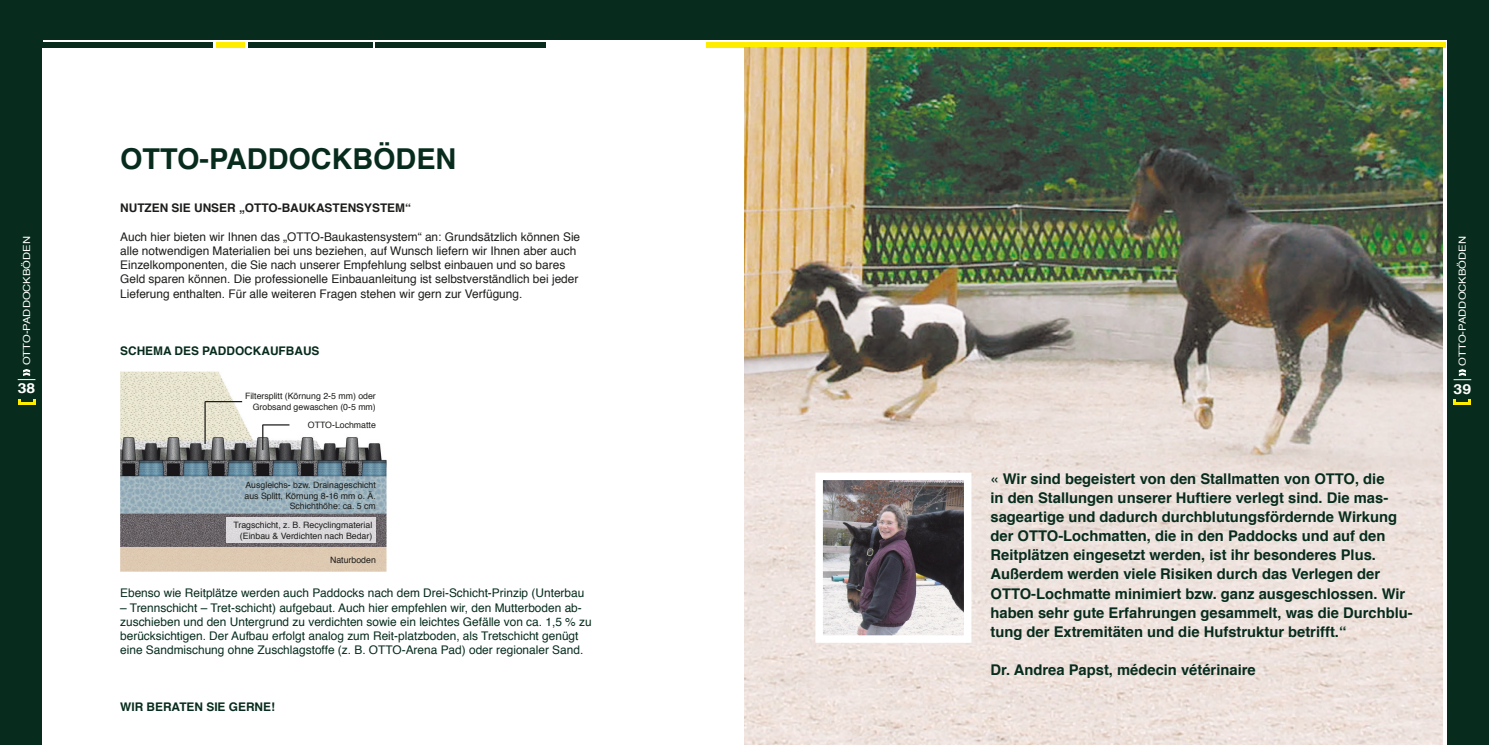
<style>
.page{position:relative;width:1489px;height:745px;background:#fff}
.page>*{position:absolute;margin:0;border:0;box-sizing:border-box;transform-origin:0 0}
.t1{font:700 28.75px "Helvetica";color:#072c1d}
.t2{font:700 14.75px/19.1px "Helvetica";color:#072c1d}
.t3{font:700 13.75px "Helvetica";color:#fff;scale:1.15 1}
.t4{font:11.88px/14.2px "Helvetica";color:#072c1d}
.t5{font:11.88px/14.2px "Helvetica";color:#1d1d1b}
.t6{font:700 11.88px "Helvetica";color:#072c1d}
.t7{font:700 11.88px "Helvetica";color:#1d1d1b}
.t8{font:9.75px "Helvetica";color:#fff;scale:1.15 1}
.t9{font:8.75px/10.5px "Helvetica";color:#1d1d1b;text-align:right}
</style>
<div class="page">
<div style="left:0;top:0;width:1488px;height:744px;background:#072c1d"></div>
<div style="left:43px;top:41px;width:1403px;height:703px;background:#fff"></div>
<div style="left:43px;top:43px;width:170px;height:5px;background:#072c1d"></div>
<div style="left:216px;top:43px;width:28px;height:5px;background:#ffed00"></div>
<div style="left:248px;top:43px;width:124px;height:5px;background:#072c1d"></div>
<div style="left:376px;top:43px;width:170px;height:5px;background:#072c1d"></div>
<div style="left:705px;top:43px;width:39px;height:5px;background:#ffed00"></div>
<hr style="left:18px;top:401px;width:17px;height:3px;background:#ffed00">
<svg style="left:18px;top:369px;width:17px;height:11px"></svg>
<div style="left:744px;top:43px;width:702px;height:5px;background:#ffed00"></div>
<hr style="left:1453px;top:401px;width:17px;height:3px;background:#ffed00">
<svg style="left:1453px;top:369px;width:17px;height:11px"></svg>
<img style="left:744px;top:48px;width:697px;height:696px">
<img style="left:824px;top:481px;width:138px;height:152px">
<div style="left:815px;top:472px;width:156px;height:170px;border:8px solid #fff"></div>
<img style="left:120px;top:371px;width:266px;height:200px">
<div style="left:227px;top:517px;width:149px;height:25px;background:#dbd9db"></div>
<hr style="left:204px;top:401px;width:2px;height:42px;background:#1d1d1b">
<hr style="left:205px;top:401px;width:37px;height:1px;background:#1d1d1b">
<svg style="left:262px;top:424px;width:27px;height:25px"></svg>
<p class="t8" style="left:19px;top:365px;width:114px;rotate:-90deg">OTTO-PADDOCKBÖDEN</p>
<p class="t3" style="left:18px;top:377px;width:17px">38</p>
<h1 class="t1" style="left:120px;top:136px;width:337px">OTTO-PADDOCKBÖDEN</h1>
<p class="t7" style="left:120px;top:198px;width:292px">NUTZEN SIE UNSER „OTTO-BAUKASTENSYSTEM“</p>
<p class="t5" style="left:120px;top:229px;width:461px">Auch hier bieten wir Ihnen das „OTTO-Baukastensystem“ an: Grundsätzlich können Sie alle notwendigen Materialien bei uns beziehen, auf Wunsch liefern wir Ihnen aber auch Einzelkomponenten, die Sie nach unserer Empfehlung selbst einbauen und so bares Geld sparen können. Die professionelle Einbauanleitung ist selbstverständlich bei jeder Lieferung enthalten. Für alle weiteren Fragen stehen wir gern zur Verfügung.</p>
<p class="t6" style="left:120px;top:341px;width:201px">SCHEMA DES PADDOCKAUFBAUS</p>
<p class="t9" style="left:245px;top:390px;width:132px">Filtersplitt (Körnung 2-5 mm) oder<br>Grobsand gewaschen (0-5 mm)</p>
<p class="t9" style="left:308px;top:419px;width:69px">OTTO-Lochmatte</p>
<p class="t9" style="left:244px;top:480px;width:133px">Ausgleichs- bzw. Drainageschicht aus Splitt, Körnung 8-16 mm o. Ä.<br>Schichthöhe: ca. 5 cm</p>
<p class="t9" style="left:233px;top:519px;width:140px">Tragschicht, z. B. Recyclingmaterial (Einbau &amp; Verdichten nach Bedar)</p>
<p class="t9" style="left:330px;top:554px;width:47px">Naturboden</p>
<p class="t4" style="left:120px;top:586px;width:465px">Ebenso wie Reitplätze werden auch Paddocks nach dem Drei-Schicht-Prinzip (Unterbau</p>
<p class="t4" style="left:120px;top:600px;width:473px">– Trennschicht – Tret-schicht) aufgebaut. Auch hier empfehlen wir, den Mutterboden ab&shy;zuschieben und den Untergrund zu verdichten sowie ein leichtes Gefälle von ca. 1,5 % zu berücksichtigen. Der Aufbau erfolgt analog zum Reit-platzboden, als Tretschicht genügt eine Sandmischung ohne Zuschlagstoffe (z. B. OTTO-Arena Pad) oder regionaler Sand.</p>
<p class="t6" style="left:120px;top:697px;width:156px">WIR BERATEN SIE GERNE!</p>
<p class="t2" style="left:990px;top:469px;width:424px">« Wir sind begeistert von den Stallmatten von OTTO, die<br>in den Stallungen unserer Huftiere verlegt sind. Die mas&shy;sageartige und dadurch durchblutungsfördernde Wirkung der OTTO-Lochmatten, die in den Paddocks und auf den Reitplätzen eingesetzt werden, ist ihr besonderes Plus.<br>Außerdem werden viele Risiken durch das Verlegen der OTTO-Lochmatte minimiert bzw. ganz ausgeschlossen. Wir haben sehr gute Erfahrungen gesammelt, was die Durchblu&shy;tung der Extremitäten und die Hufstruktur betrifft.“</p>
<p class="t2" style="left:990px;top:660px;width:267px">Dr. Andrea Papst, médecin vétérinaire</p>
<p class="t8" style="left:1454px;top:365px;width:114px;rotate:-90deg">OTTO-PADDOCKBÖDEN</p>
<p class="t3" style="left:1453px;top:377px;width:17px">39</p>
</div>
